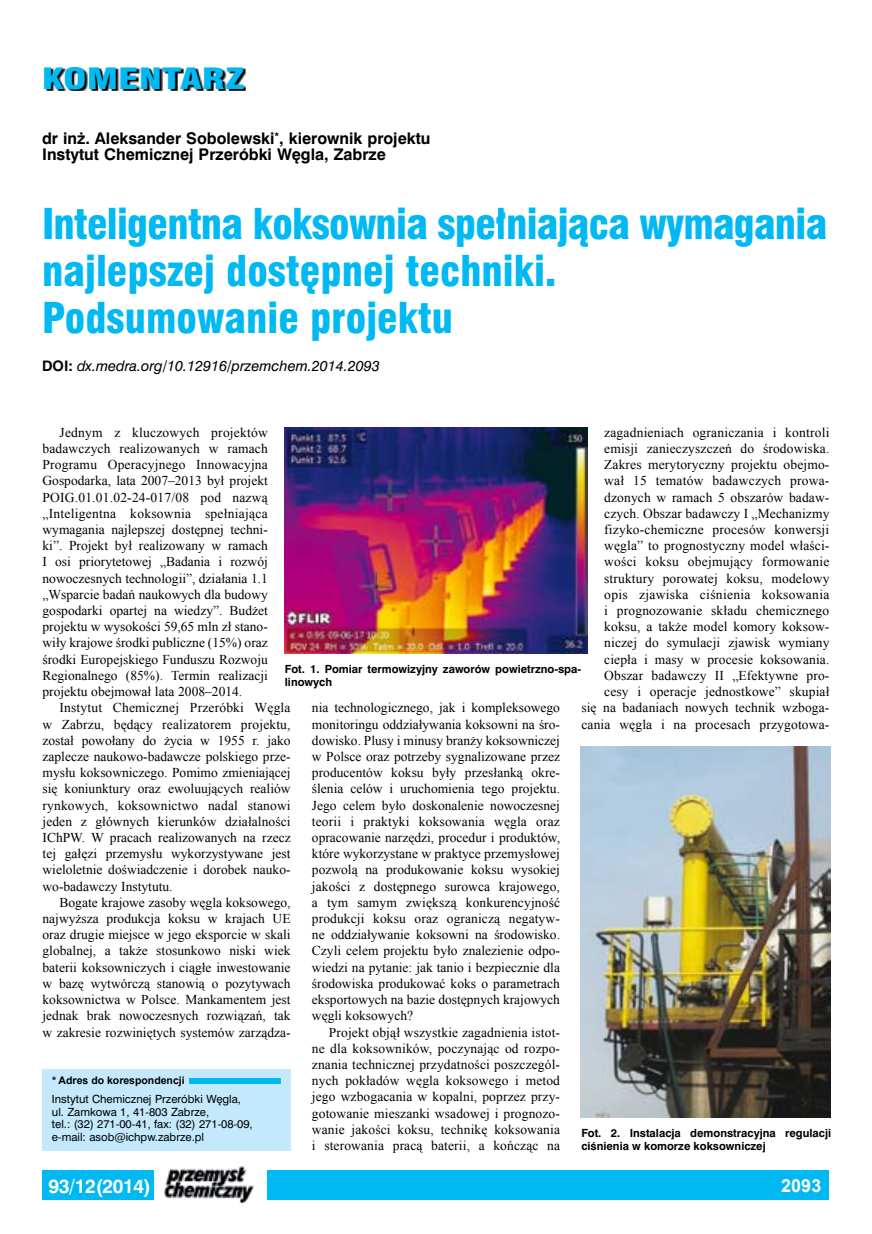
<style>
.page{position:relative;width:872px;height:1234px;background:#fff}
.page>*{position:absolute;margin:0;border:0;box-sizing:border-box;transform-origin:0 0}
.t1{font:39px/46.8px "Swis 721 Blk Cn PL";color:#00b9f3}
.t2{font:27px "Swis 721 Blk Cn PL";color:#00b9f3;scale:1.38 1}
.t3{font:700 18px "Swis 721 PL";letter-spacing:-.02em;color:#fff}
.t4{font:700 18px "Arial";color:#fff}
.t5{font:700 15px/16.5px "Swis 721 PL";color:#000}
.t6{font:13.5px/16.2px "Times New Roman";color:#000;text-align:right}
.t7{font:italic 13.5px "Swis 721 PL";color:#000}
.t8{font:13.5px "Times New Roman";letter-spacing:.02em;color:#000}
.t9{font:10.5px/12.6px "Swis 721 PL";color:#000}
.t10{font:700 10.5px/12.6px "Swis 721 PL";color:#000}
.t11{font:700 10.5px "Arial";color:#000}
.s1{font-weight:700;font-style:normal}
</style>
<div class="page">
<div style="left:43px;top:1169px;width:786px;height:30px;background:#00b9f3"></div>
<div style="left:154px;top:1165px;width:113px;height:39px;background:#fff"></div>
<img style="left:164px;top:1166px;width:89px;height:37px">
<svg style="left:46px;top:69px;width:200px;height:22px"></svg>
<div style="left:43px;top:1068px;width:248px;height:81px;background:#c4e9fc"></div>
<div style="left:189px;top:1077px;width:92px;height:6px;background:#00b9f3"></div>
<img style="left:285px;top:427px;width:302px;height:226px">
<img style="left:580px;top:746px;width:250px;height:371px">
<p class="t2" style="left:42px;top:61px;width:149px">Komentarz</p>
<p class="t5" style="left:42px;top:130px;width:390px">dr inż. Aleksander Sobolewski<sup>*</sup>, kierownik projektu<br>Instytut Chemicznej Przeróbki Węgla, Zabrze</p>
<p class="t1" style="left:42px;top:201px;width:786px">Inteligentna koksownia spełniająca wymagania najlepszej dostępnej techniki.<br>Podsumowanie projektu</p>
<p class="t7" style="left:42px;top:357px;width:339px"><span class="s1">DOI:</span> dx.medra.org/10.12916/przemchem.2014.2093</p>
<p class="t6" style="left:60px;top:424px;width:210px">Jednym z kluczowych projektów</p>
<p class="t6" style="left:43px;top:440px;width:227px">badawczych realizowanych w ramach</p>
<p class="t6" style="left:43px;top:456px;width:227px">Programu Operacyjnego Innowacyjna</p>
<p class="t6" style="left:43px;top:472px;width:227px">Gospodarka, lata 2007–2013 był projekt</p>
<p class="t6" style="left:43px;top:488px;width:227px">POIG.01.01.02-24-017/08 pod nazwą</p>
<p class="t8" style="left:43px;top:504px;width:227px">„Inteligentna koksownia spełniająca</p>
<p class="t6" style="left:43px;top:521px;width:227px">wymagania najlepszej dostępnej techni-</p>
<p class="t6" style="left:43px;top:537px;width:227px">ki”. Projekt był realizowany w ramach</p>
<p class="t6" style="left:43px;top:553px;width:227px">I osi priorytetowej „Badania i rozwój</p>
<p class="t6" style="left:43px;top:569px;width:227px">nowoczesnych technologii”, działania 1.1</p>
<p class="t6" style="left:43px;top:586px;width:227px">„Wsparcie badań naukowych dla budowy</p>
<p class="t6" style="left:43px;top:602px;width:227px">gospodarki opartej na wiedzy”. Budżet</p>
<p class="t6" style="left:43px;top:618px;width:227px">projektu w wysokości 59,65 mln zł stano-</p>
<p class="t6" style="left:43px;top:634px;width:227px">wiły krajowe środki publiczne (15%) oraz</p>
<p class="t6" style="left:43px;top:650px;width:227px">środki Europejskiego Funduszu Rozwoju</p>
<p class="t6" style="left:43px;top:667px;width:227px">Regionalnego (85%). Termin realizacji</p>
<p class="t6" style="left:43px;top:683px;width:201px">projektu obejmował lata 2008–2014.</p>
<p class="t6" style="left:60px;top:699px;width:232px">Instytut Chemicznej Przeróbki Węgla</p>
<p class="t6" style="left:43px;top:715px;width:249px">w Zabrzu, będący realizatorem projektu,</p>
<p class="t6" style="left:43px;top:731px;width:250px">został powołany do życia w 1955 r. jako</p>
<p class="t6" style="left:43px;top:748px;width:250px">zaplecze naukowo-badawcze polskiego prze-</p>
<p class="t6" style="left:43px;top:764px;width:250px">mysłu koksowniczego. Pomimo zmieniającej</p>
<p class="t6" style="left:43px;top:780px;width:250px">się koniunktury oraz ewoluujących realiów</p>
<p class="t6" style="left:43px;top:796px;width:250px">rynkowych, koksownictwo nadal stanowi</p>
<p class="t6" style="left:43px;top:812px;width:250px">jeden z głównych kierunków działalności</p>
<p class="t6" style="left:43px;top:829px;width:250px">IChPW. W pracach realizowanych na rzecz</p>
<p class="t6" style="left:43px;top:845px;width:250px">tej gałęzi przemysłu wykorzystywane jest</p>
<p class="t6" style="left:43px;top:861px;width:250px">wieloletnie doświadczenie i dorobek nauko-</p>
<p class="t6" style="left:43px;top:877px;width:132px">wo-badawczy Instytutu.</p>
<p class="t6" style="left:60px;top:893px;width:233px">Bogate krajowe zasoby węgla koksowego,</p>
<p class="t6" style="left:43px;top:910px;width:250px">najwyższa produkcja koksu w krajach UE</p>
<p class="t6" style="left:43px;top:926px;width:250px">oraz drugie miejsce w jego eksporcie w skali</p>
<p class="t6" style="left:43px;top:942px;width:249px">globalnej, a także stosunkowo niski wiek</p>
<p class="t6" style="left:43px;top:958px;width:250px">baterii koksowniczych i ciągłe inwestowanie</p>
<p class="t6" style="left:43px;top:974px;width:250px">w bazę wytwórczą stanowią o pozytywach</p>
<p class="t6" style="left:43px;top:991px;width:250px">koksownictwa w Polsce. Mankamentem jest</p>
<p class="t6" style="left:43px;top:1007px;width:250px">jednak brak nowoczesnych rozwiązań, tak</p>
<p class="t6" style="left:43px;top:1023px;width:250px">w zakresie rozwiniętych systemów zarządza-</p>
<p class="t6" style="left:581px;top:424px;width:250px">zagadnieniach ograniczania i kontroli emisji zanieczyszczeń do środowiska.<br>Zakres merytoryczny projektu obejmo&shy;wał 15 tematów badawczych prowa&shy;dzonych w ramach 5 obszarów badaw&shy;czych. Obszar badawczy I „Mechanizmy fizyko-chemiczne procesów konwersji węgla” to prognostyczny model właści&shy;wości koksu obejmujący formowanie struktury porowatej koksu, modelowy opis zjawiska ciśnienia koksowania<br>i prognozowanie składu chemicznego koksu, a także model komory koksow&shy;niczej do symulacji zjawisk wymiany ciepła i masy w procesie koksowania.<br>Obszar badawczy II „Efektywne pro&shy;cesy i operacje jednostkowe” skupiał<br>się na badaniach nowych technik wzboga&shy;cania węgla i na procesach przygotowa-</p>
<p class="t10" style="left:285px;top:662px;width:298px">Fot. 1. Pomiar termowizyjny zaworów powietrzno-spa&shy;linowych</p>
<p class="t6" style="left:312px;top:699px;width:250px">nia technologicznego, jak i kompleksowego</p>
<p class="t6" style="left:312px;top:715px;width:250px">monitoringu oddziaływania koksowni na śro-</p>
<p class="t6" style="left:312px;top:731px;width:250px">dowisko. Plusy i minusy branży koksowniczej</p>
<p class="t6" style="left:312px;top:748px;width:250px">w Polsce oraz potrzeby sygnalizowane przez</p>
<p class="t6" style="left:312px;top:764px;width:250px">producentów koksu były przesłanką okre-</p>
<p class="t6" style="left:312px;top:780px;width:250px">ślenia celów i uruchomienia tego projektu.</p>
<p class="t6" style="left:312px;top:796px;width:250px">Jego celem było doskonalenie nowoczesnej</p>
<p class="t6" style="left:312px;top:812px;width:249px">teorii i praktyki koksowania węgla oraz</p>
<p class="t6" style="left:312px;top:829px;width:250px">opracowanie narzędzi, procedur i produktów,</p>
<p class="t6" style="left:312px;top:845px;width:250px">które wykorzystane w praktyce przemysłowej</p>
<p class="t6" style="left:312px;top:861px;width:250px">pozwolą na produkowanie koksu wysokiej</p>
<p class="t6" style="left:312px;top:877px;width:249px">jakości z dostępnego surowca krajowego,</p>
<p class="t6" style="left:312px;top:893px;width:250px">a tym samym zwiększą konkurencyjność</p>
<p class="t6" style="left:312px;top:910px;width:250px">produkcji koksu oraz ograniczą negatyw-</p>
<p class="t6" style="left:312px;top:926px;width:250px">ne oddziaływanie koksowni na środowisko.</p>
<p class="t6" style="left:312px;top:942px;width:250px">Czyli celem projektu było znalezienie odpo-</p>
<p class="t6" style="left:312px;top:958px;width:250px">wiedzi na pytanie: jak tanio i bezpiecznie dla</p>
<p class="t6" style="left:312px;top:974px;width:250px">środowiska produkować koks o parametrach</p>
<p class="t6" style="left:312px;top:991px;width:250px">eksportowych na bazie dostępnych krajowych</p>
<p class="t6" style="left:312px;top:1007px;width:103px">węgli koksowych?</p>
<p class="t6" style="left:329px;top:1023px;width:233px">Projekt objął wszystkie zagadnienia istot-</p>
<p class="t6" style="left:312px;top:1039px;width:250px">ne dla koksowników, poczynając od rozpo-</p>
<p class="t6" style="left:312px;top:1055px;width:250px">znania technicznej przydatności poszczegól-</p>
<p class="t6" style="left:312px;top:1072px;width:250px">nych pokładów węgla koksowego i metod</p>
<p class="t6" style="left:312px;top:1088px;width:250px">jego wzbogacania w kopalni, poprzez przy-</p>
<p class="t6" style="left:312px;top:1104px;width:250px">gotowanie mieszanki wsadowej i prognozo-</p>
<p class="t6" style="left:312px;top:1120px;width:250px">wanie jakości koksu, technikę koksowania</p>
<p class="t6" style="left:312px;top:1136px;width:250px">i sterowania pracą baterii, a kończąc na</p>
<p class="t11" style="left:52px;top:1072px;width:134px">* Adres do korespondencji</p>
<p class="t9" style="left:52px;top:1092px;width:202px">Instytut Chemicznej Przeróbki Węgla, ul. Zamkowa 1, 41-803 Zabrze,<br>tel.: (32) 271-00-41, fax: (32) 271-08-09, e-mail: asob@ichpw.zabrze.pl</p>
<p class="t10" style="left:581px;top:1126px;width:251px">Fot. 2. Instalacja demonstracyjna regulacji ciśnienia w komorze koksowniczej</p>
<p class="t3" style="left:49px;top:1173px;width:104px">93/12(2014)</p>
<p class="t4" style="left:781px;top:1173px;width:42px">2093</p>
</div>
